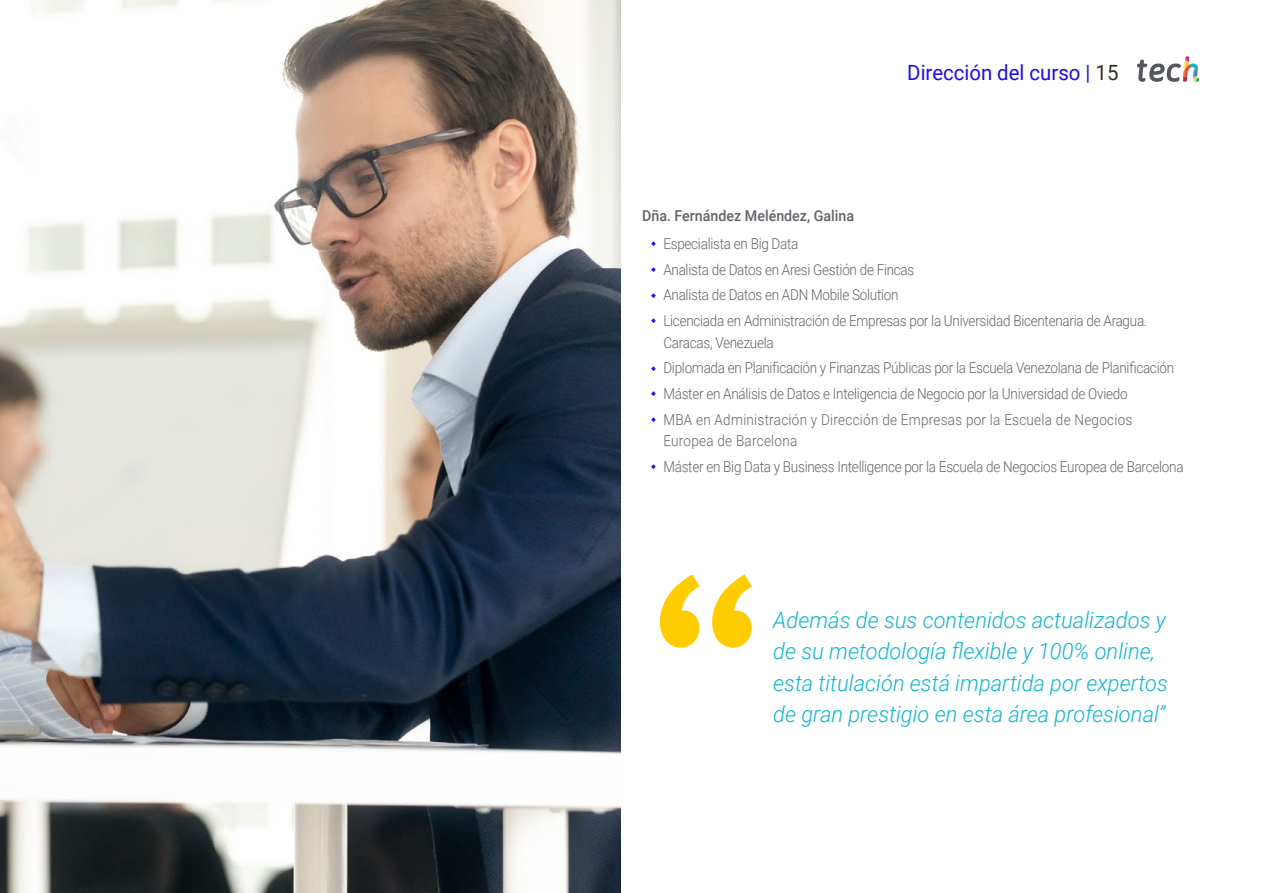
<style>
.page{position:relative;width:1263px;height:893px;background:#fff}
.page>*{position:absolute;margin:0;border:0;box-sizing:border-box;transform-origin:0 0}
.t1{font:italic 300 22.5px/31.5px "Roboto";color:#0fb6cf}
.t2{font:21px "Roboto";color:#1f0dec}
.t3{font:300 15px/25.7px "Roboto";letter-spacing:-.02em;color:#61646a;scale:.9 1}
.t4{font:500 15px "Roboto";color:#61646a;scale:.95 1}
.s1{color:#312e20}
</style>
<div class="page">
<svg style="left:1137px;top:56px;width:62px;height:26px"></svg>
<img style="left:0;top:0;width:621px;height:893px">
<svg style="left:660px;top:574px;width:92px;height:74px"></svg>
<h2 class="t2" style="left:907px;top:57px;width:213px">Dirección del curso | <span class="s1">15</span></h2>
<p class="t4" style="left:642px;top:205px;width:225px">Dña. Fernández Meléndez, Galina</p>
<p class="t3" style="left:663px;top:230px;width:539px">Especialista en Big Data<br>Analista de Datos en Aresi Gestión de Fincas<br>Analista de Datos en ADN Mobile Solution<br>Licenciada en Administración de Empresas por la Universidad Bicentenaria de Aragua.</p>
<p class="t3" style="left:663px;top:329px;width:569px">Caracas, Venezuela<br>Diplomada en Planificación y Finanzas Públicas por la Escuela Venezolana de Planificación Máster en Análisis de Datos e Inteligencia de Negocio por la Universidad de Oviedo<br>MBA en Administración y Dirección de Empresas por la Escuela de Negocios</p>
<p class="t3" style="left:663px;top:427px;width:579px">Europea de Barcelona<br>Máster en Big Data y Business Intelligence por la Escuela de Negocios Europea de Barcelona</p>
<h1 class="t1" style="left:773px;top:603px;width:396px">Además de sus contenidos actualizados y de su metodología flexible y 100% online, esta titulación está impartida por expertos de gran prestigio en esta área profesional”</h1>
</div>
